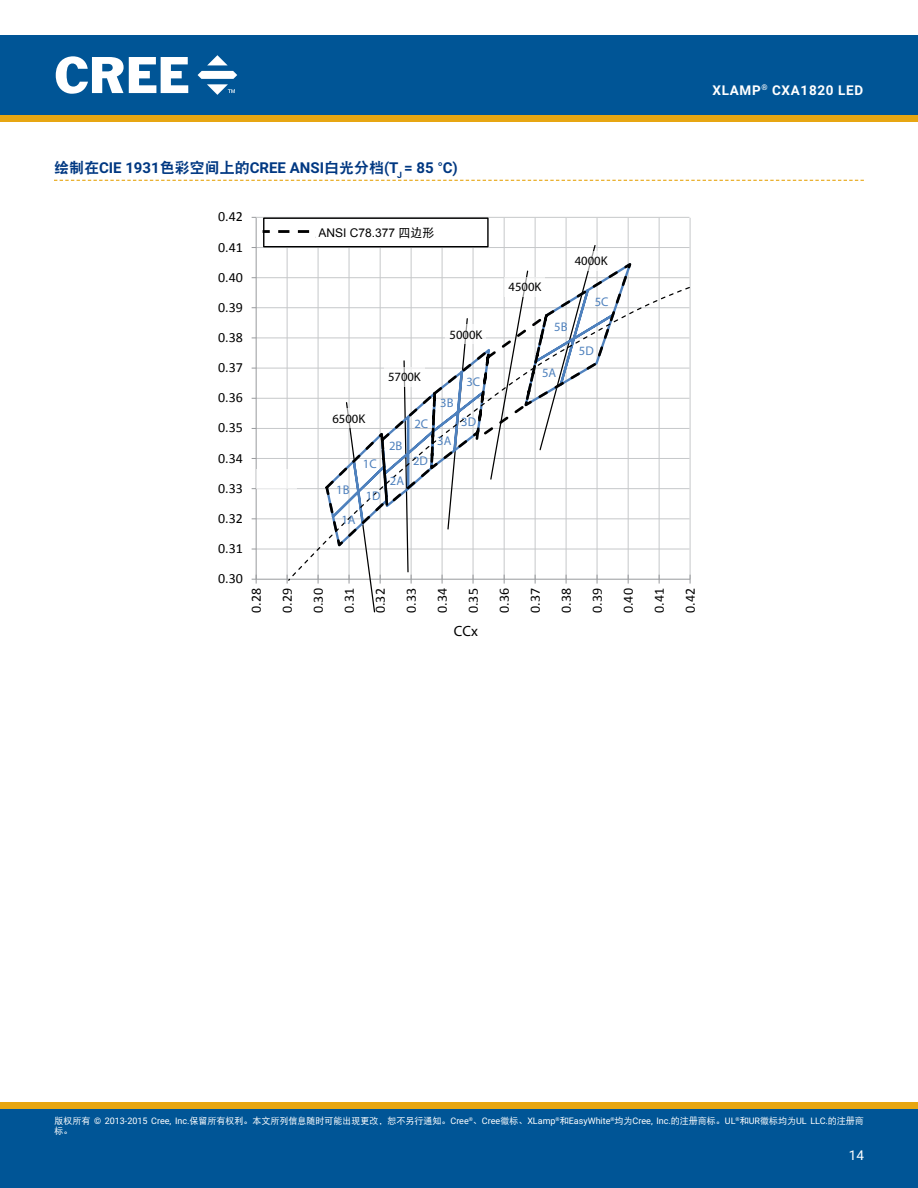
<style>
.page{position:relative;width:918px;height:1188px;background:#fff}
.page>*{position:absolute;margin:0;border:0;box-sizing:border-box;transform-origin:0 0}
.t1{font:700 15px "Roboto";color:#003882}
.t2{font:700 14.85px "Calibri";color:#000}
.t3{font:13.95px "Calibri";color:#000}
.t4{font:700 13.5px "Roboto";letter-spacing:.05em;color:#fff}
.t5{font:13.5px "Roboto";color:#fff}
.t6{font:700 12.6px "Calibri";color:#000}
.t7{font:700 12.6px "Calibri";color:#4f81bd}
.t8{font:12px "Arial";color:#000}
.t9{font:9px "Roboto";color:#fff}
.t10{font:9px "DFP Hei W5";color:#fff}
.s1{font-family:"DFP Hei W9";font-weight:400}
.s2{font-weight:400}
.s3{font-family:"DFP Hei W5"}
</style>
<div class="page">
<div style="left:0;top:115px;width:918px;height:7px;background:#e7a612"></div>
<div style="left:0;top:35px;width:918px;height:80px;background:#005596"></div>
<svg style="left:56px;top:56px;width:132px;height:38px"></svg>
<svg style="left:207px;top:55px;width:20px;height:10px"></svg>
<svg style="left:198px;top:71px;width:39px;height:24px"></svg>
<div style="left:0;top:1108px;width:918px;height:80px;background:#005596"></div>
<div style="left:0;top:1102px;width:918px;height:6px;background:#e7a612"></div>
<svg style="left:54px;top:180px;width:810px;height:1px"></svg>
<hr style="left:256px;top:549px;width:434px;height:1px;background:#c6c8ca">
<hr style="left:256px;top:518px;width:434px;height:1px;background:#c6c8ca">
<hr style="left:256px;top:458px;width:434px;height:1px;background:#c6c8ca">
<hr style="left:256px;top:428px;width:434px;height:1px;background:#c6c8ca">
<hr style="left:256px;top:398px;width:434px;height:1px;background:#c6c8ca">
<hr style="left:256px;top:368px;width:434px;height:1px;background:#c6c8ca">
<hr style="left:256px;top:337px;width:434px;height:1px;background:#c6c8ca">
<hr style="left:256px;top:307px;width:434px;height:1px;background:#c6c8ca">
<hr style="left:256px;top:277px;width:434px;height:1px;background:#c6c8ca">
<hr style="left:256px;top:247px;width:434px;height:1px;background:#c6c8ca">
<hr style="left:256px;top:217px;width:434px;height:1px;background:#c6c8ca">
<hr style="left:287px;top:218px;width:1px;height:361px;background:#c6c8ca">
<hr style="left:318px;top:218px;width:1px;height:361px;background:#c6c8ca">
<hr style="left:504px;top:218px;width:1px;height:361px;background:#c6c8ca">
<hr style="left:535px;top:218px;width:1px;height:361px;background:#c6c8ca">
<hr style="left:566px;top:218px;width:1px;height:361px;background:#c6c8ca">
<hr style="left:597px;top:218px;width:1px;height:361px;background:#c6c8ca">
<hr style="left:628px;top:218px;width:1px;height:361px;background:#c6c8ca">
<hr style="left:659px;top:218px;width:1px;height:361px;background:#c6c8ca">
<hr style="left:690px;top:218px;width:1px;height:361px;background:#c6c8ca">
<hr style="left:256px;top:218px;width:1px;height:361px;background:#989a9d">
<hr style="left:256px;top:579px;width:434px;height:1px;background:#989a9d">
<svg style="left:252px;top:575px;width:5px;height:9px"></svg>
<svg style="left:345px;top:244px;width:252px;height:369px"></svg>
<svg style="left:323px;top:258px;width:312px;height:28px"></svg>
<svg style="left:287px;top:286px;width:404px;height:296px"></svg>
<div style="left:570px;top:251px;width:41px;height:20px;background:#fff"></div>
<div style="left:504px;top:277px;width:41px;height:20px;background:#fff"></div>
<div style="left:445px;top:325px;width:41px;height:19px;background:#fff"></div>
<div style="left:384px;top:367px;width:41px;height:20px;background:#fff"></div>
<div style="left:328px;top:409px;width:41px;height:19px;background:#fff"></div>
<div style="left:256px;top:469px;width:41px;height:20px;background:#fff"></div>
<div style="left:264px;top:218px;width:224px;height:29px;background:#fff"></div>
<div style="left:263px;top:217px;width:226px;height:30px;border:1px solid #000"></div>
<svg style="left:263px;top:230px;width:46px;height:3px"></svg>
<h3 class="t4" style="left:712px;top:81px;width:152px">XLAMP<sup>®</sup> CXA1820 LED</h3>
<h1 class="t1" style="left:54px;top:157px;width:405px"><span class="s1">绘制在</span>CIE 1931<span class="s1">色彩空间上的</span>CREE ANSI<span class="s1">白光分档</span>(T<sub>J</sub> = 85 <span class="s2">°</span>C)</h1>
<h3 class="t3" style="left:218px;top:208px;width:26px">0.42</h3>
<h3 class="t3" style="left:218px;top:238px;width:26px">0.41</h3>
<h3 class="t3" style="left:218px;top:268px;width:26px">0.40</h3>
<h3 class="t3" style="left:218px;top:298px;width:26px">0.39</h3>
<h3 class="t3" style="left:218px;top:329px;width:26px">0.38</h3>
<h3 class="t3" style="left:218px;top:359px;width:26px">0.37</h3>
<h3 class="t3" style="left:218px;top:389px;width:26px">0.36</h3>
<h3 class="t3" style="left:218px;top:419px;width:26px">0.35</h3>
<h3 class="t3" style="left:218px;top:449px;width:26px">0.34</h3>
<h3 class="t3" style="left:218px;top:479px;width:26px">0.33</h3>
<h3 class="t3" style="left:218px;top:509px;width:26px">0.32</h3>
<h3 class="t3" style="left:218px;top:540px;width:26px">0.31</h3>
<h3 class="t3" style="left:218px;top:570px;width:26px">0.30</h3>
<h3 class="t8" style="left:318px;top:225px;width:118px">ANSI C78.377 <span class="s3">四边形</span></h3>
<h3 class="t6" style="left:316px;top:226px;width:140px">ANSI C78.377 Quadrangle</h3>
<h3 class="t6" style="left:450px;top:327px;width:34px">5000K</h3>
<h3 class="t6" style="left:388px;top:369px;width:34px">5700K</h3>
<h3 class="t6" style="left:332px;top:411px;width:34px">6500K</h3>
<h3 class="t7" style="left:336px;top:482px;width:15px">1B</h3>
<h3 class="t7" style="left:341px;top:512px;width:16px">1A</h3>
<h3 class="t7" style="left:363px;top:456px;width:15px">1C</h3>
<h3 class="t7" style="left:366px;top:488px;width:16px">1D</h3>
<h3 class="t7" style="left:389px;top:438px;width:15px">2B</h3>
<h3 class="t7" style="left:390px;top:473px;width:16px">2A</h3>
<h3 class="t7" style="left:414px;top:416px;width:15px">2C</h3>
<h3 class="t7" style="left:413px;top:453px;width:16px">2D</h3>
<h3 class="t7" style="left:440px;top:395px;width:15px">3B</h3>
<h3 class="t7" style="left:437px;top:433px;width:16px">3A</h3>
<h3 class="t7" style="left:466px;top:374px;width:15px">3C</h3>
<h3 class="t7" style="left:461px;top:414px;width:16px">3D</h3>
<h3 class="t6" style="left:509px;top:279px;width:34px">4500K</h3>
<h3 class="t6" style="left:575px;top:253px;width:34px">4000K</h3>
<h3 class="t7" style="left:554px;top:319px;width:15px">5B</h3>
<h3 class="t7" style="left:595px;top:294px;width:15px">5C</h3>
<h3 class="t7" style="left:579px;top:343px;width:16px">5D</h3>
<h3 class="t7" style="left:542px;top:365px;width:16px">5A</h3>
<h3 class="t3" style="left:247px;top:613px;width:26px;rotate:-90deg">0.28</h3>
<h3 class="t3" style="left:278px;top:613px;width:26px;rotate:-90deg">0.29</h3>
<h3 class="t3" style="left:309px;top:613px;width:26px;rotate:-90deg">0.30</h3>
<h3 class="t3" style="left:340px;top:613px;width:26px;rotate:-90deg">0.31</h3>
<h3 class="t3" style="left:371px;top:613px;width:26px;rotate:-90deg">0.32</h3>
<h3 class="t3" style="left:402px;top:613px;width:26px;rotate:-90deg">0.33</h3>
<h3 class="t3" style="left:433px;top:613px;width:26px;rotate:-90deg">0.34</h3>
<h3 class="t3" style="left:464px;top:613px;width:26px;rotate:-90deg">0.35</h3>
<h3 class="t3" style="left:495px;top:613px;width:26px;rotate:-90deg">0.36</h3>
<h3 class="t3" style="left:527px;top:613px;width:26px;rotate:-90deg">0.37</h3>
<h3 class="t3" style="left:558px;top:613px;width:26px;rotate:-90deg">0.38</h3>
<h3 class="t3" style="left:588px;top:613px;width:26px;rotate:-90deg">0.39</h3>
<h3 class="t3" style="left:620px;top:613px;width:26px;rotate:-90deg">0.40</h3>
<h3 class="t3" style="left:651px;top:613px;width:26px;rotate:-90deg">0.41</h3>
<h3 class="t3" style="left:682px;top:613px;width:26px;rotate:-90deg">0.42</h3>
<h2 class="t2" style="left:454px;top:622px;width:26px">CCx</h2>
<p class="t9" style="left:54px;top:1114px;width:811px"><span class="s3">版权所有</span> © 2013-2015 Cree, Inc.<span class="s3">保留所有权利。本文所列信息随时可能出现更改，恕不另行通知。</span>Cree<sup>®</sup><span class="s3">、</span>Cree<span class="s3">徽标、</span>XLamp<sup>®</sup><span class="s3">和</span>EasyWhite<sup>®</sup><span class="s3">均为</span>Cree, Inc.<span class="s3">的注册商标。</span>UL<sup>®</sup><span class="s3">和</span>UR<span class="s3">徽标均为</span>UL LLC.<span class="s3">的注册商</span></p>
<p class="t10" style="left:54px;top:1127px;width:19px">标。</p>
<h3 class="t5" style="left:849px;top:1145px;width:17px">14</h3>
</div>
